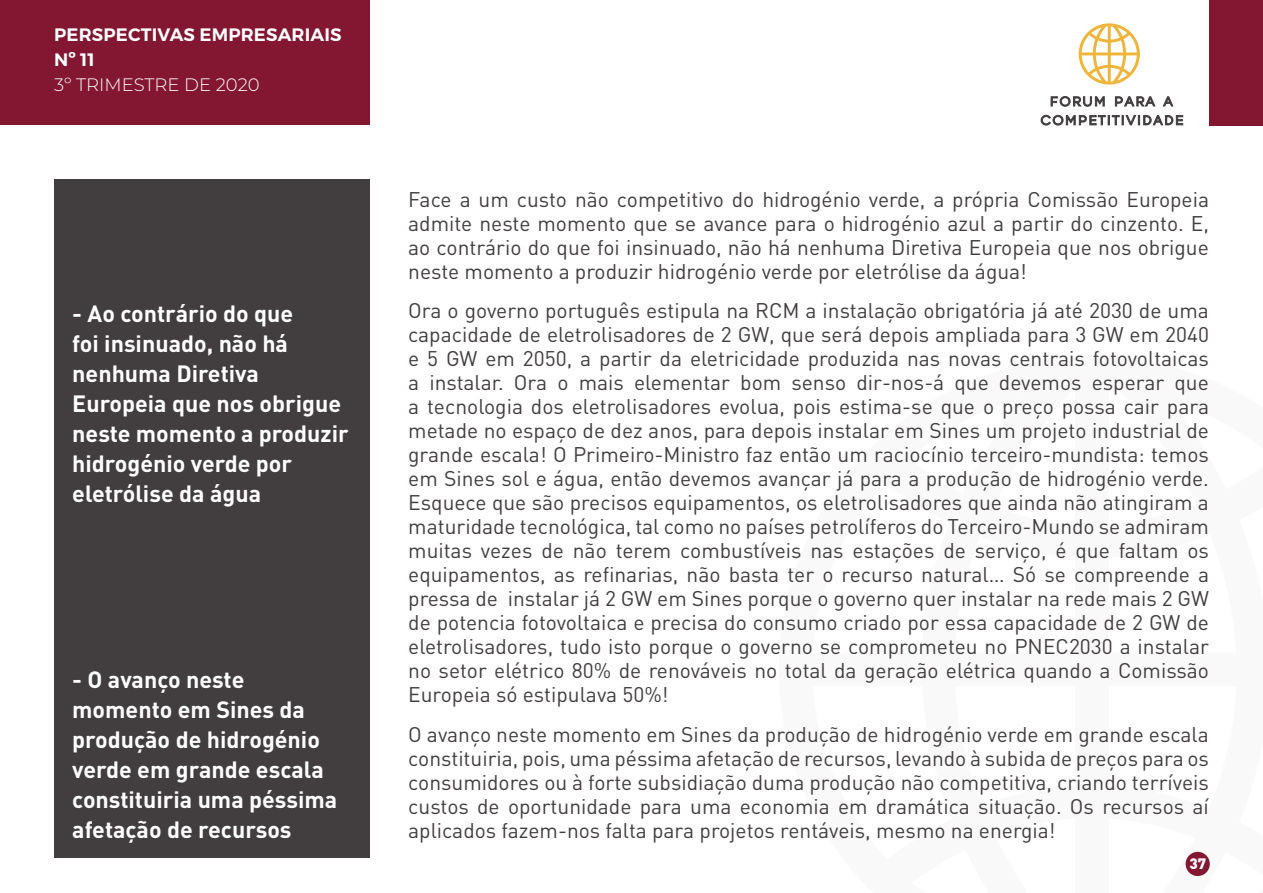
<style>
.page{position:relative;width:1263px;height:893px;background:#fff}
.page>*{position:absolute;margin:0;border:0;box-sizing:border-box;transform-origin:0 0}
.t1{font:700 23.25px/30px "DIN Pro";color:#fff}
.t2{font:21px/24px "DIN Pro";color:#423e40;text-align:justify}
.t3{font:600 18px/25.2px "Montserrat";letter-spacing:.01em;color:#fff}
.t4{font:300 18px "Montserrat";color:#fff}
.t5{font:900 15px "DIN Pro";color:#fff}
</style>
<div class="page">
<div style="left:54px;top:179px;width:316px;height:678px;background:#423e40"></div>
<div style="left:0;top:0;width:370px;height:125px;background:#831732"></div>
<div style="left:1210px;top:0;width:53px;height:125px;background:#831732"></div>
<svg style="left:1079px;top:23px;width:61px;height:62px"></svg>
<svg style="left:1050px;top:96px;width:55px;height:11px"></svg>
<svg style="left:1115px;top:96px;width:41px;height:11px"></svg>
<svg style="left:1162px;top:96px;width:12px;height:11px"></svg>
<svg style="left:1040px;top:114px;width:143px;height:12px"></svg>
<div style="left:1185px;top:852px;width:25px;height:24px;background:#831832;border-radius:50%"></div>
<p class="t3" style="left:54px;top:22px;width:289px">PERSPECTIVAS EMPRESARIAIS<br>Nº 11</p>
<p class="t4" style="left:54px;top:73px;width:207px">3º TRIMESTRE DE 2020</p>
<p class="t1" style="left:72px;top:297px;width:278px">- Ao contrário do que<br>foi insinuado, não há nenhuma Diretiva<br>Europeia que nos obrigue neste momento a produzir hidrogénio verde por eletrólise da água</p>
<p class="t1" style="left:72px;top:664px;width:266px">- O avanço neste momento em Sines da produção de hidrogénio verde em grande escala constituiria uma péssima afetação de recursos</p>
<p class="t2" style="left:408px;top:186px;width:802px">Face a um custo não competitivo do hidrogénio verde, a própria Comissão Europeia admite neste momento que se avance para o hidrogénio azul a partir do cinzento. E, ao contrário do que foi insinuado, não há nenhuma Diretiva Europeia que nos obrigue neste momento a produzir hidrogénio verde por eletrólise da água!</p>
<p class="t2" style="left:408px;top:298px;width:802px">Ora o governo português estipula na RCM a instalação obrigatória já até 2030 de uma capacidade de eletrolisadores de 2 GW, que será depois ampliada para 3 GW em 2040 e 5 GW em 2050, a partir da eletricidade produzida nas novas centrais fotovoltaicas a instalar. Ora o mais elementar bom senso dir-nos-á que devemos esperar que a tecnologia dos eletrolisadores evolua, pois estima-se que o preço possa cair para metade no espaço de dez anos, para depois instalar em Sines um projeto industrial de grande escala! O Primeiro-Ministro faz então um raciocínio terceiro-mundista: temos em Sines sol e água, então devemos avançar já para a produção de hidrogénio verde.<br>Esquece que são precisos equipamentos, os eletrolisadores que ainda não atingiram a maturidade tecnológica, tal como no países petrolíferos do Terceiro-Mundo se admiram muitas vezes de não terem combustíveis nas estações de serviço, é que faltam os equipamentos, as refinarias, não basta ter o recurso natural… Só se compreende a pressa de instalar já 2 GW em Sines porque o governo quer instalar na rede mais 2 GW de potencia fotovoltaica e precisa do consumo criado por essa capacidade de 2 GW de eletrolisadores, tudo isto porque o governo se comprometeu no PNEC2030 a instalar no setor elétrico 80% de renováveis no total da geração elétrica quando a Comissão Europeia só estipulava 50%!</p>
<p class="t2" style="left:408px;top:721px;width:802px">O avanço neste momento em Sines da produção de hidrogénio verde em grande escala constituiria, pois, uma péssima afetação de recursos, levando à subida de preços para os consumidores ou à forte subsidiação duma produção não competitiva, criando terríveis custos de oportunidade para uma economia em dramática situação. Os recursos aí aplicados fazem-nos falta para projetos rentáveis, mesmo na energia!</p>
<p class="t5" style="left:1189px;top:853px;width:18px">37</p>
</div>
